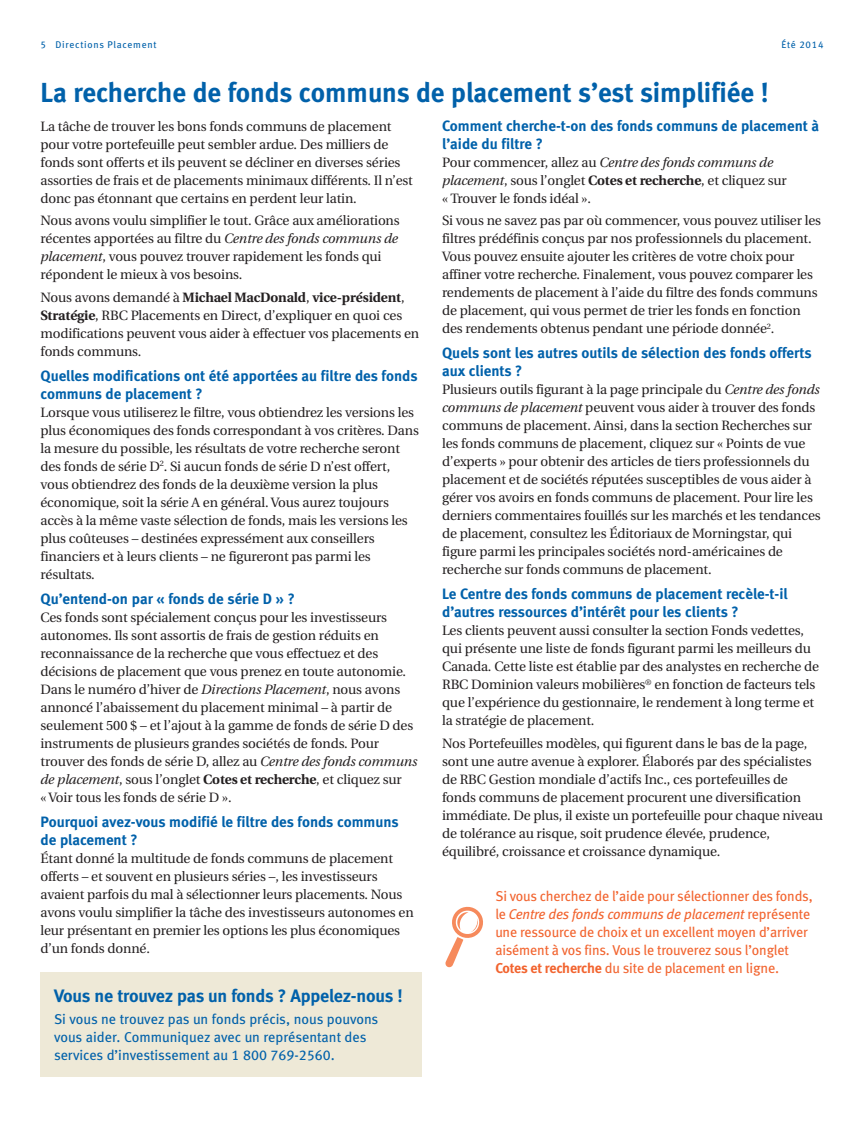
<style>
.page{position:relative;width:864px;height:1134px;background:#fff}
.page>*{position:absolute;margin:0;border:0;box-sizing:border-box;transform-origin:0 0}
.t1{font:27.45px "Meta Bold LF";color:#0161aa}
.t2{font:18px "Meta Bold LF";letter-spacing:-.01em;color:#0161aa}
.t3{font:15px/18px "Meta Bold LF";color:#0161aa}
.t4{font:14.25px/18px "Meta Book LF";letter-spacing:-.01em;color:#f2642f}
.t5{font:14.25px/18px "Meta Book LF";color:#0161aa}
.t6{font:13.5px/18px "Utopia";letter-spacing:-.01em;color:#231f20}
.t7{font:9.75px "Meta Book LF";letter-spacing:.075em;color:#0161aa}
.s1{font-style:italic}
.s2{font-weight:700}
.s3{font-family:"Meta Bold LF"}
</style>
<div class="page">
<div style="left:40px;top:972px;width:382px;height:104px;background:#eee9d7"></div>
<svg style="left:445px;top:906px;width:38px;height:62px"></svg>
<p class="t7" style="left:40px;top:39px;width:118px">5 Directions Placement</p>
<p class="t7" style="left:781px;top:39px;width:44px">Été 2014</p>
<h1 class="t1" style="left:40px;top:76px;width:730px">La recherche de fonds communs de placement s’est simplifiée !</h1>
<p class="t6" style="left:40px;top:117px;width:374px">La tâche de trouver les bons fonds communs de placement pour votre portefeuille peut sembler ardue. Des milliers de fonds sont offerts et ils peuvent se décliner en diverses séries assorties de frais et de placements minimaux différents. Il n’est donc pas étonnant que certains en perdent leur latin.</p>
<p class="t6" style="left:40px;top:212px;width:361px">Nous avons voulu simplifier le tout. Grâce aux améliorations récentes apportées au filtre du <span class="s1">Centre des fonds communs de placement</span>, vous pouvez trouver rapidement les fonds qui répondent le mieux à vos besoins.</p>
<p class="t6" style="left:40px;top:288px;width:380px">Nous avons demandé à <span class="s2">Michael MacDonald</span>, <span class="s2">vice-président</span>, <span class="s2">Stratégie</span>, RBC Placements en Direct, d’expliquer en quoi ces modifications peuvent vous aider à effectuer vos placements en fonds communs.</p>
<p class="t3" style="left:40px;top:366px;width:379px">Quelles modifications ont été apportées au filtre des fonds communs de placement ?</p>
<p class="t6" style="left:40px;top:403px;width:380px">Lorsque vous utiliserez le filtre, vous obtiendrez les versions les plus économiques des fonds correspondant à vos critères. Dans la mesure du possible, les résultats de votre recherche seront des fonds de série D<sup>2</sup>. Si aucun fonds de série D n’est offert, vous obtiendrez des fonds de la deuxième version la plus économique, soit la série A en général. Vous aurez toujours accès à la même vaste sélection de fonds, mais les versions les plus coûteuses – destinées expressément aux conseillers financiers et à leurs clients – ne figureront pas parmi les résultats.</p>
<p class="t3" style="left:40px;top:589px;width:256px">Qu’entend-on par « fonds de série D » ?</p>
<p class="t6" style="left:40px;top:608px;width:378px">Ces fonds sont spécialement conçus pour les investisseurs autonomes. Ils sont assortis de frais de gestion réduits en reconnaissance de la recherche que vous effectuez et des décisions de placement que vous prenez en toute autonomie.<br>Dans le numéro d’hiver de <span class="s1">Directions Placement</span>, nous avons annoncé l’abaissement du placement minimal – à partir de seulement 500 $ – et l’ajout à la gamme de fonds de série D des instruments de plusieurs grandes sociétés de fonds. Pour trouver des fonds de série D, allez au <span class="s1">Centre des fonds communs de placement</span>, sous l’onglet <span class="s2">Cotes et recherche</span>, et cliquez sur<br>« Voir tous les fonds de série D ».</p>
<p class="t3" style="left:40px;top:812px;width:360px">Pourquoi avez-vous modifié le filtre des fonds communs de placement ?</p>
<p class="t6" style="left:40px;top:849px;width:375px">Étant donné la multitude de fonds communs de placement offerts – et souvent en plusieurs séries –, les investisseurs avaient parfois du mal à sélectionner leurs placements. Nous avons voulu simplifier la tâche des investisseurs autonomes en leur présentant en premier les options les plus économiques d’un fonds donné.</p>
<p class="t3" style="left:442px;top:116px;width:379px">Comment cherche-t-on des fonds communs de placement à l’aide du filtre ?</p>
<p class="t6" style="left:442px;top:153px;width:346px">Pour commencer, allez au <span class="s1">Centre des fonds communs de placement</span>, sous l’onglet <span class="s2">Cotes et recherche</span>, et cliquez sur « Trouver le fonds idéal ».</p>
<p class="t6" style="left:442px;top:212px;width:380px">Si vous ne savez pas par où commencer, vous pouvez utiliser les filtres prédéfinis conçus par nos professionnels du placement.<br>Vous pouvez ensuite ajouter les critères de votre choix pour affiner votre recherche. Finalement, vous pouvez comparer les rendements de placement à l’aide du filtre des fonds communs de placement, qui vous permet de trier les fonds en fonction des rendements obtenus pendant une période donnée<sup>2</sup>.</p>
<p class="t3" style="left:442px;top:344px;width:371px">Quels sont les autres outils de sélection des fonds offerts aux clients ?</p>
<p class="t6" style="left:442px;top:381px;width:380px">Plusieurs outils figurant à la page principale du <span class="s1">Centre des fonds communs de placement</span> peuvent vous aider à trouver des fonds communs de placement. Ainsi, dans la section Recherches sur les fonds communs de placement, cliquez sur « Points de vue d’experts » pour obtenir des articles de tiers professionnels du placement et de sociétés réputées susceptibles de vous aider à gérer vos avoirs en fonds communs de placement. Pour lire les derniers commentaires fouillés sur les marchés et les tendances de placement, consultez les Éditoriaux de Morningstar, qui figure parmi les principales sociétés nord-américaines de recherche sur fonds communs de placement.</p>
<p class="t3" style="left:442px;top:585px;width:347px">Le Centre des fonds communs de placement recèle-t-il d’autres ressources d’intérêt pour les clients ?</p>
<p class="t6" style="left:442px;top:622px;width:378px">Les clients peuvent aussi consulter la section Fonds vedettes, qui présente une liste de fonds figurant parmi les meilleurs du Canada. Cette liste est établie par des analystes en recherche de RBC Dominion valeurs mobilières<sup>®</sup> en fonction de facteurs tels que l’expérience du gestionnaire, le rendement à long terme et la stratégie de placement.</p>
<p class="t6" style="left:442px;top:734px;width:383px">Nos Portefeuilles modèles, qui figurent dans le bas de la page, sont une autre avenue à explorer. Élaborés par des spécialistes de RBC Gestion mondiale d’actifs Inc., ces portefeuilles de fonds communs de placement procurent une diversification immédiate. De plus, il existe un portefeuille pour chaque niveau de tolérance au risque, soit prudence élevée, prudence, équilibré, croissance et croissance dynamique.</p>
<p class="t4" style="left:495px;top:887px;width:319px">Si vous cherchez de l’aide pour sélectionner des fonds, le <span class="s1">Centre des fonds communs de placement</span> représente une ressource de choix et un excellent moyen d’arriver aisément à vos fins. Vous le trouverez sous l’onglet <span class="s3">Cotes et recherche</span> du site de placement en ligne.</p>
<h2 class="t2" style="left:54px;top:985px;width:350px">Vous ne trouvez pas un fonds ? Appelez-nous !</h2>
<p class="t5" style="left:54px;top:1010px;width:326px">Si vous ne trouvez pas un fonds précis, nous pouvons vous aider. Communiquez avec un représentant des services d’investissement au 1 800 769-2560.</p>
</div>
